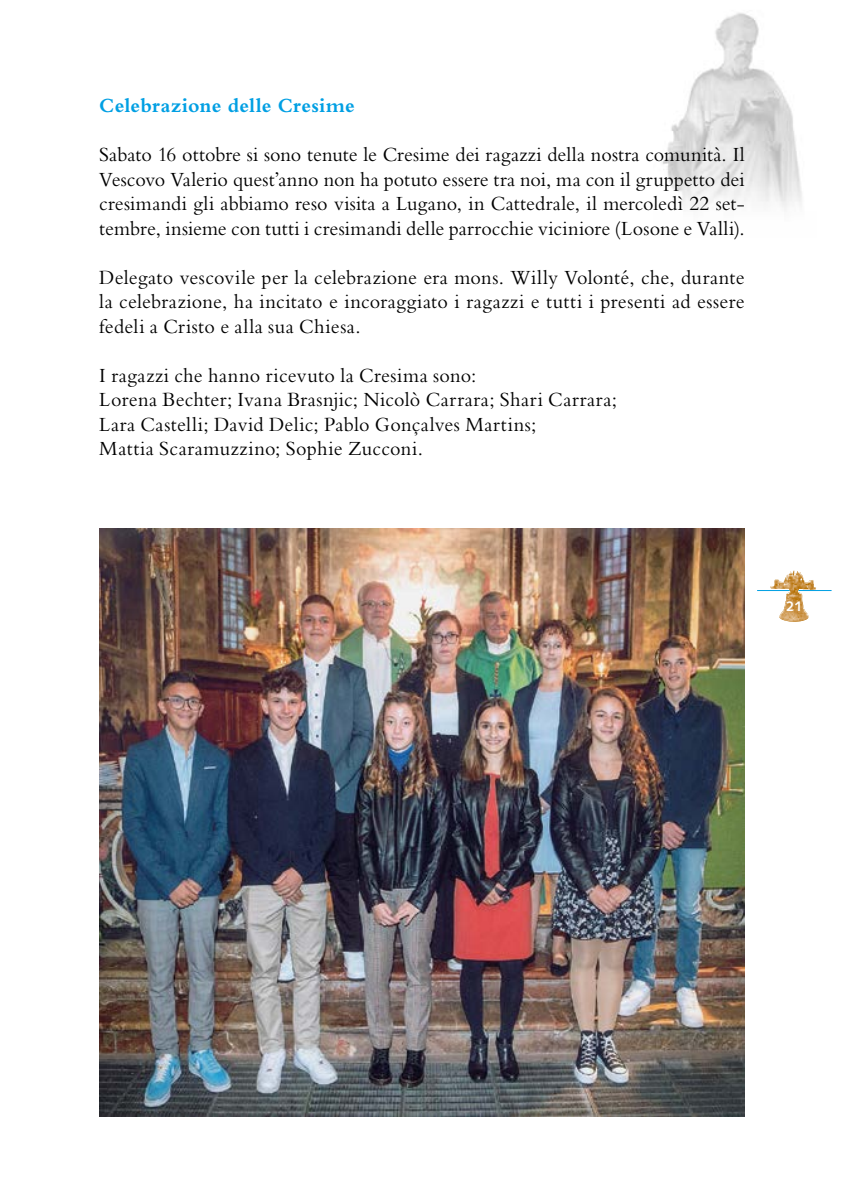
<style>
.page{position:relative;width:844px;height:1191px;background:#fff}
.page>*{position:absolute;margin:0;border:0;box-sizing:border-box;transform-origin:0 0}
.t1{font:21px/24.5px "Bembo Std";letter-spacing:.02em;color:#000;text-align:justify;scale:.96 1}
.t2{font:700 21px "Bembo Std";letter-spacing:.02em;color:#009fe3;scale:.96 1}
.t3{font:700 14px "Syntax LT Std";color:#fff}
</style>
<div class="page">
<img style="left:662px;top:13px;width:140px;height:197px">
<img style="left:99px;top:529px;width:645px;height:587px">
<hr style="left:756px;top:590px;width:75px;height:1px;background:#009fe3">
<img style="left:770px;top:570px;width:45px;height:51px">
<p class="t2" style="left:99px;top:94px;width:268px">Celebrazione delle Cresime</p>
<p class="t1" style="left:99px;top:142px;width:673px">Sabato 16 ottobre si sono tenute le Cresime dei ragazzi della nostra comunità. Il Vescovo Valerio quest’anno non ha potuto essere tra noi, ma con il gruppetto dei cresimandi gli abbiamo reso visita a Lugano, in Cattedrale, il mercoledì 22 set&shy;tembre, insieme con tutti i cresimandi delle parrocchie viciniore (Losone e Valli).</p>
<p class="t1" style="left:99px;top:264px;width:673px">Delegato vescovile per la celebrazione era mons. Willy Volonté, che, durante la celebrazione, ha incitato e incoraggiato i ragazzi e tutti i presenti ad essere fedeli a Cristo e alla sua Chiesa.</p>
<p class="t1" style="left:99px;top:362px;width:540px;text-align:left">I ragazzi che hanno ricevuto la Cresima sono:<br>Lorena Bechter; Ivana Brasnjic; Nicolò Carrara; Shari Carrara; Lara Castelli; David Delic; Pablo Gonçalves Martins;<br>Mattia Scaramuzzino; Sophie Zucconi.</p>
<p class="t3" style="left:786px;top:598px;width:17px">21</p>
</div>
